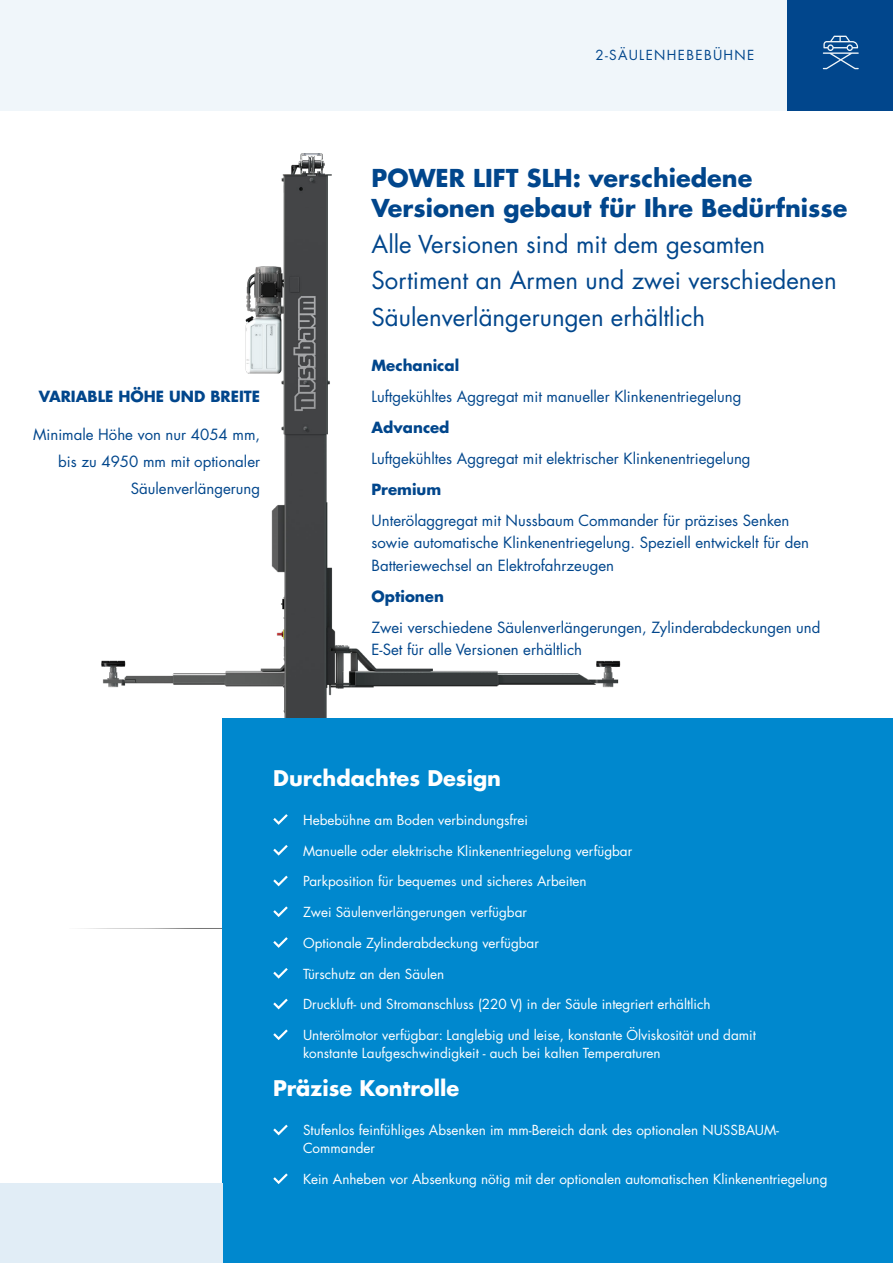
<style>
.page{position:relative;width:893px;height:1263px;background:#fff}
.page>*{position:absolute;margin:0;border:0;box-sizing:border-box;transform-origin:0 0}
.t1{font:24px/36px "Futura LT Pro";color:#01468c}
.t2{font:700 24px/30px "Futura LT Pro";color:#01468c}
.t3{font:700 21px "Futura LT Pro";color:#fff}
.t4{font:15px/22.5px "Futura LT Pro";color:#01468c}
.t5{font:700 15px "Futura LT Pro";color:#01468c}
.t6{font:13.5px/18px "Futura LT Pro";color:#fff}
.t7{font:13.5px "Futura LT Pro";letter-spacing:.1em;color:#01468c}
</style>
<div class="page">
<img style="left:101px;top:154px;width:564px;height:565px">
<div style="left:786px;top:0;width:107px;height:111px;background:#01468c"></div>
<div style="left:0;top:0;width:786px;height:111px;background:#f0f6fa"></div>
<svg style="left:823px;top:36px;width:36px;height:33px"></svg>
<div style="left:222px;top:719px;width:671px;height:544px;background:#0088ce"></div>
<svg style="left:273px;top:814px;width:15px;height:11px"></svg>
<svg style="left:273px;top:845px;width:15px;height:10px"></svg>
<svg style="left:273px;top:876px;width:15px;height:10px"></svg>
<svg style="left:273px;top:906px;width:15px;height:11px"></svg>
<svg style="left:273px;top:937px;width:15px;height:11px"></svg>
<svg style="left:273px;top:968px;width:15px;height:10px"></svg>
<svg style="left:273px;top:999px;width:15px;height:10px"></svg>
<svg style="left:273px;top:1029px;width:15px;height:11px"></svg>
<svg style="left:273px;top:1125px;width:15px;height:10px"></svg>
<svg style="left:273px;top:1173px;width:15px;height:11px"></svg>
<div style="left:0;top:1183px;width:222px;height:80px;background:#e1edf6"></div>
<p class="t5" style="left:39px;top:385px;width:223px">VARIABLE HÖHE UND BREITE</p>
<p class="t4" style="left:33px;top:421px;width:229px;line-height:27px;text-align:right">Minimale Höhe von nur 4054 mm, bis zu 4950 mm mit optionaler<br>Säulenverlängerung</p>
<p class="t7" style="left:595px;top:46px;width:161px">2-SÄULENHEBEBÜHNE</p>
<p class="t2" style="left:372px;top:163px;width:477px">POWER LIFT SLH: verschiedene<br>Versionen gebaut für Ihre Bedürfnisse</p>
<p class="t1" style="left:372px;top:226px;width:467px">Alle Versionen sind mit dem gesamten<br>Sortiment an Armen und zwei verschiedenen<br>Säulenverlängerungen erhältlich</p>
<p class="t5" style="left:372px;top:353px;width:89px">Mechanical</p>
<p class="t4" style="left:372px;top:385px;width:371px">Luftgekühltes Aggregat mit manueller Klinkenentriegelung</p>
<p class="t5" style="left:372px;top:415px;width:79px">Advanced</p>
<p class="t4" style="left:372px;top:447px;width:381px">Luftgekühltes Aggregat mit elektrischer Klinkenentriegelung</p>
<p class="t5" style="left:372px;top:477px;width:71px">Premium</p>
<p class="t4" style="left:372px;top:509px;width:439px">Unterölaggregat mit Nussbaum Commander für präzises Senken sowie automatische Klinkenentriegelung. Speziell entwickelt für den<br>Batteriewechsel an Elektrofahrzeugen</p>
<p class="t5" style="left:372px;top:584px;width:74px">Optionen</p>
<p class="t4" style="left:372px;top:616px;width:450px">Zwei verschiedene Säulenverlängerungen, Zylinderabdeckungen und<br>E-Set für alle Versionen erhältlich</p>
<p class="t3" style="left:273px;top:761px;width:229px">Durchdachtes Design</p>
<p class="t6" style="left:303px;top:811px;width:227px">Hebebühne am Boden verbindungsfrei</p>
<p class="t6" style="left:303px;top:841px;width:331px">Manuelle oder elektrische Klinkenentriegelung verfügbar</p>
<p class="t6" style="left:303px;top:872px;width:285px">Parkposition für bequemes und sicheres Arbeiten</p>
<p class="t6" style="left:303px;top:903px;width:225px">Zwei Säulenverlängerungen verfügbar</p>
<p class="t6" style="left:303px;top:934px;width:237px">Optionale Zylinderabdeckung verfügbar</p>
<p class="t6" style="left:303px;top:964px;width:143px">Türschutz an den Säulen</p>
<p class="t6" style="left:303px;top:995px;width:409px">Druckluft- und Stromanschluss (220 V) in der Säule integriert erhältlich</p>
<p class="t6" style="left:303px;top:1026px;width:454px">Unterölmotor verfügbar: Langlebig und leise, konstante Ölviskosität und damit konstante Laufgeschwindigkeit - auch bei kalten Temperaturen</p>
<p class="t3" style="left:273px;top:1072px;width:187px">Präzise Kontrolle</p>
<p class="t6" style="left:303px;top:1121px;width:477px">Stufenlos feinfühliges Absenken im mm-Bereich dank des optionalen NUSSBAUM-<br>Commander</p>
<p class="t6" style="left:303px;top:1170px;width:526px">Kein Anheben vor Absenkung nötig mit der optionalen automatischen Klinkenentriegelung</p>
</div>
